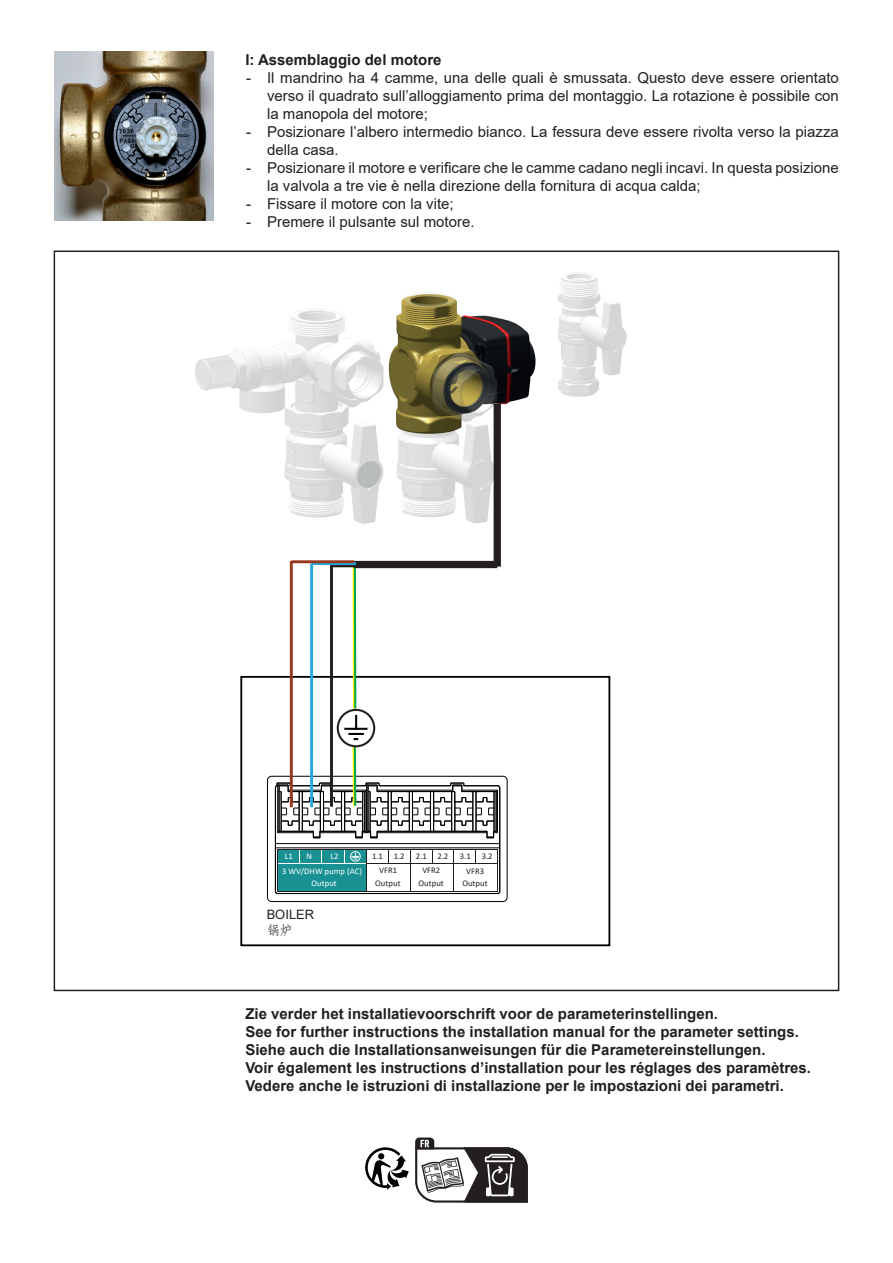
<style>
.page{position:relative;width:893px;height:1263px;background:#fff}
.page>*{position:absolute;margin:0;border:0;box-sizing:border-box;transform-origin:0 0}
.Gewone_tekst_opsommi{font:15px/18px "Arial";color:#231f20}
.Gewone_tekst{font:700 15px "Arial";color:#231f20}
.t1{font:12.9px/15.5px "Arial";color:#231f20}
.t2{font:8.55px "Calibri";letter-spacing:.005em;color:#231f20}
.t3{font:8.55px "Calibri";letter-spacing:.005em;color:#fff}
.s1{font-family:"Adobe Fangsong Std"}
</style>
<div class="page">
<img style="left:54px;top:52px;width:159px;height:168px">
<img style="left:195px;top:272px;width:432px;height:356px">
<hr style="left:500px;top:788px;width:1px;height:103px;background:#000001">
<hr style="left:499px;top:848px;width:1px;height:43px;background:#000001">
<hr style="left:277px;top:893px;width:221px;height:1px;background:#000001">
<hr style="left:275px;top:788px;width:1px;height:103px;background:#000001">
<div style="left:267px;top:776px;width:240px;height:126px;border:1px solid #000001;border-radius:4px"></div>
<div style="left:277px;top:849px;width:89px;height:43px;background:#199193"></div>
<hr style="left:277px;top:891px;width:221px;height:1px;background:#231f20">
<hr style="left:277px;top:849px;width:1px;height:42px;background:#231f20">
<hr style="left:497px;top:849px;width:1px;height:42px;background:#231f20">
<hr style="left:366px;top:850px;width:1px;height:42px;background:#231f20">
<hr style="left:410px;top:850px;width:1px;height:42px;background:#231f20">
<hr style="left:453px;top:850px;width:1px;height:42px;background:#231f20">
<svg style="left:275px;top:783px;width:226px;height:81px"></svg>
<hr style="left:278px;top:849px;width:220px;height:1px;background:#231f20">
<div style="left:240px;top:676px;width:370px;height:270px;border:2px solid #000001"></div>
<hr style="left:290px;top:561px;width:3px;height:246px;background:#96381e">
<hr style="left:310px;top:564px;width:3px;height:243px;background:#24aae1">
<hr style="left:330px;top:564px;width:3px;height:243px;background:#231f20">
<hr style="left:353px;top:747px;width:2px;height:59px;background:#fff101">
<hr style="left:354px;top:747px;width:2px;height:59px;background:#00a54f">
<hr style="left:353px;top:564px;width:2px;height:144px;background:#fff101">
<hr style="left:354px;top:564px;width:2px;height:144px;background:#00a54f">
<div style="left:337px;top:709px;width:38px;height:38px;border:2px solid #231f20;border-radius:50%"></div>
<svg style="left:343px;top:714px;width:25px;height:26px"></svg>
<div style="left:494px;top:404px;width:7px;height:163px;background:#231f20"></div>
<div style="left:354px;top:561px;width:143px;height:7px;background:#231f20"></div>
<hr style="left:331px;top:564px;width:25px;height:3px;background:#231f20">
<hr style="left:312px;top:562px;width:44px;height:3px;background:#24aae1">
<hr style="left:291px;top:560px;width:63px;height:3px;background:#96381e">
<svg style="left:365px;top:1137px;width:163px;height:66px"></svg>
<p class="Gewone_tekst" style="left:245px;top:49px;width:198px">I: Assemblaggio del motore</p>
<p class="Gewone_tekst_opsommi" style="left:267px;top:69px;width:573px;text-align:justify;text-indent:-21px">- Il mandrino ha 4 camme, una delle quali è smussata. Questo deve essere orientato verso il quadrato sull’alloggiamento prima del montaggio. La rotazione è possibile con la manopola del motore;</p>
<p class="Gewone_tekst_opsommi" style="left:267px;top:123px;width:573px;text-indent:-21px">- Posizionare l’albero intermedio bianco. La fessura deve essere rivolta verso la piazza della casa.</p>
<p class="Gewone_tekst_opsommi" style="left:267px;top:159px;width:573px;text-indent:-21px">- Posizionare il motore e verificare che le camme cadano negli incavi. In questa posizione la valvola a tre vie è nella direzione della fornitura di acqua calda;</p>
<p class="Gewone_tekst_opsommi" style="left:246px;top:195px;width:209px">- Fissare il motore con la vite;</p>
<p class="Gewone_tekst_opsommi" style="left:246px;top:213px;width:230px">- Premere il pulsante sul motore.</p>
<p class="t3" style="left:285px;top:850px;width:9px">L1</p>
<p class="t3" style="left:307px;top:850px;width:7px">N</p>
<p class="t3" style="left:330px;top:850px;width:9px">L2</p>
<p class="t2" style="left:372px;top:850px;width:12px">1.1</p>
<p class="t2" style="left:394px;top:850px;width:12px">1.2</p>
<p class="t2" style="left:416px;top:850px;width:34px">2.1 2.2</p>
<p class="t2" style="left:460px;top:850px;width:12px">3.1</p>
<p class="t2" style="left:482px;top:850px;width:12px">3.2</p>
<p class="t3" style="left:282px;top:865px;width:81px">3 WV/DHW pump (AC)</p>
<p class="t2" style="left:379px;top:865px;width:19px">VFR1</p>
<p class="t2" style="left:422px;top:865px;width:19px">VFR2</p>
<p class="t2" style="left:466px;top:865px;width:19px">VFR3</p>
<p class="t3" style="left:311px;top:877px;width:27px">Output</p>
<p class="t2" style="left:375px;top:877px;width:27px">Output</p>
<p class="t2" style="left:418px;top:877px;width:27px">Output</p>
<p class="t2" style="left:462px;top:877px;width:27px">Output</p>
<p class="t1" style="left:267px;top:907px;width:49px">BOILER<span class="s1">锅炉</span></p>
<p class="Gewone_tekst" style="left:245px;top:1003px;width:474px">Zie verder het installatievoorschrift voor de parameterinstellingen.</p>
<p class="Gewone_tekst" style="left:245px;top:1021px;width:555px">See for further instructions the installation manual for the parameter settings.</p>
<p class="Gewone_tekst" style="left:245px;top:1039px;width:522px">Siehe auch die Installationsanweisungen für die Parametereinstellungen.</p>
<p class="Gewone_tekst" style="left:245px;top:1057px;width:567px">Voir également les instructions d’installation pour les réglages des paramètres.</p>
<p class="Gewone_tekst" style="left:245px;top:1075px;width:540px">Vedere anche le istruzioni di installazione per le impostazioni dei parametri.</p>
</div>
